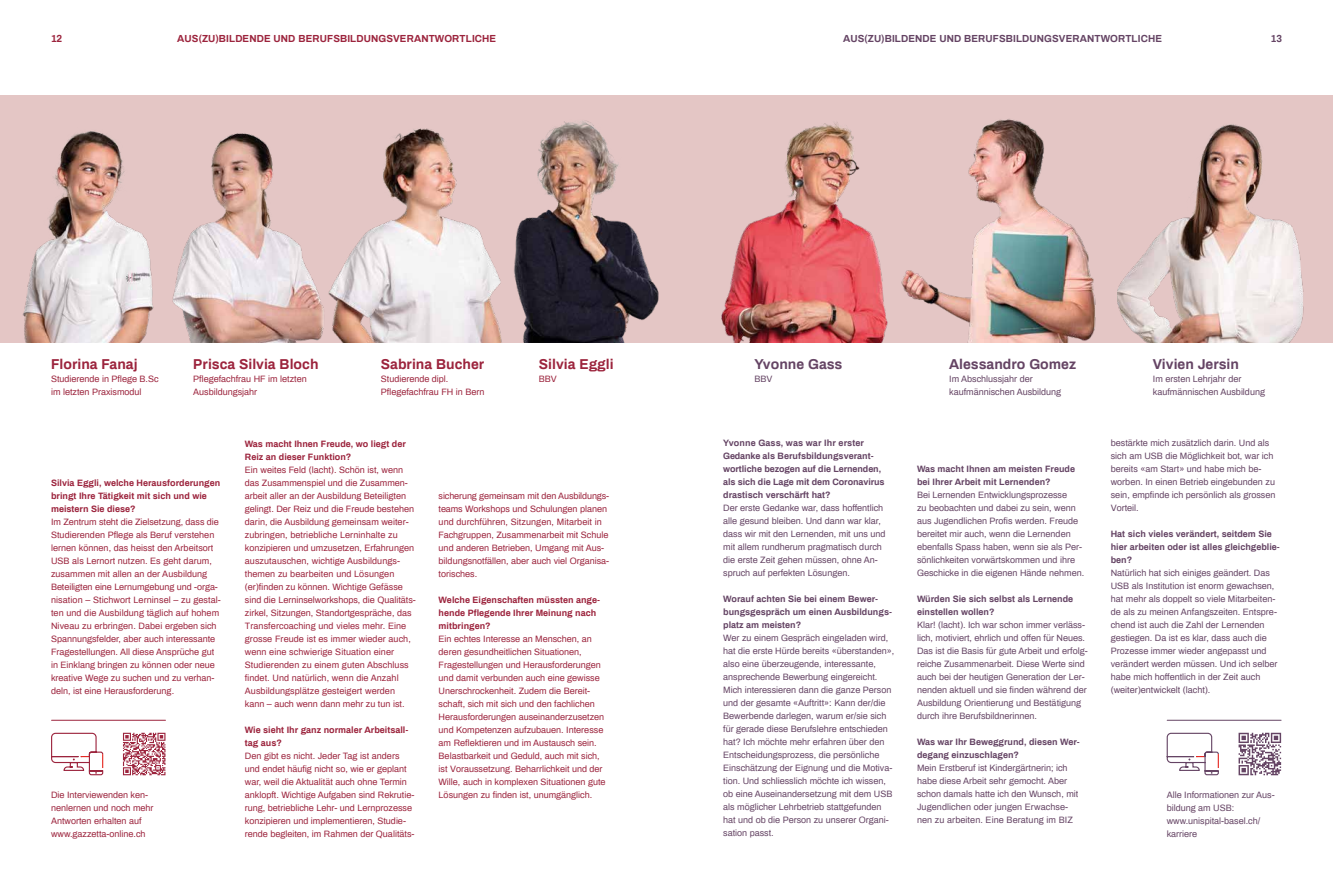
<style>
.page{position:relative;width:1333px;height:893px;background:#fff}
.page>*{position:absolute;margin:0;border:0;box-sizing:border-box;transform-origin:0 0}
.t1{font:700 14px "Archivo";color:#9c243d}
.t2{font:700 14px "Archivo";color:#654464}
.t3{font:700 10px "Archivo";letter-spacing:.01em;color:#9c243d}
.t4{font:700 10px "Archivo";letter-spacing:.01em;color:#654464}
.t5{font:9px/13px "Archivo";color:#9c243d}
.t6{font:9px/13px "Archivo";color:#654464}
.t7{font:700 9px/13px "Archivo";color:#654464}
.t8{font:700 9px/13px "Archivo";color:#9c243d}
</style>
<div class="page">
<img style="left:1116px;top:96px;width:216px;height:247px">
<img style="left:513px;top:96px;width:153px;height:247px">
<div style="left:164px;top:96px;width:166px;height:247px;background:#e4c6c5"></div>
<img style="left:172px;top:133px;width:152px;height:210px">
<img style="left:328px;top:96px;width:185px;height:247px">
<img style="left:0;top:96px;width:164px;height:247px">
<img style="left:666px;top:96px;width:228px;height:247px">
<img style="left:894px;top:96px;width:222px;height:247px">
<svg style="left:51px;top:732px;width:53px;height:44px"></svg>
<svg style="left:1166px;top:732px;width:53px;height:44px"></svg>
<hr style="left:52px;top:720px;width:113px;height:1px;background:#9c243d">
<hr style="left:1167px;top:720px;width:113px;height:1px;background:#654464">
<svg style="left:123px;top:733px;width:42px;height:42px"></svg>
<svg style="left:1238px;top:733px;width:42px;height:42px"></svg>
<p class="t3" style="left:51px;top:32px;width:13px">12</p>
<p class="t3" style="left:177px;top:32px;width:320px">AUS(ZU)BILDENDE UND BERUFSBILDUNGSVERANTWORTLICHE</p>
<p class="t4" style="left:843px;top:32px;width:320px">AUS(ZU)BILDENDE UND BERUFSBILDUNGSVERANTWORTLICHE</p>
<p class="t4" style="left:1270px;top:32px;width:13px">13</p>
<h1 class="t1" style="left:51px;top:354px;width:88px">Florina Fanaj</h1>
<p class="t5" style="left:51px;top:372px;width:109px">Studierende in Pflege B.Sc im letzten Praxismodul</p>
<h1 class="t1" style="left:193px;top:354px;width:127px">Prisca Silvia Bloch</h1>
<p class="t5" style="left:193px;top:372px;width:115px">Pflegefachfrau HF im letzten<br>Ausbildungsjahr</p>
<h1 class="t1" style="left:381px;top:354px;width:105px">Sabrina Bucher</h1>
<p class="t5" style="left:381px;top:372px;width:105px">Studierende dipl.<br>Pflegefachfrau FH in Bern</p>
<h1 class="t1" style="left:539px;top:354px;width:76px">Silvia Eggli</h1>
<p class="t5" style="left:539px;top:372px;width:20px">BBV</p>
<h1 class="t2" style="left:754px;top:354px;width:89px">Yvonne Gass</h1>
<p class="t6" style="left:754px;top:372px;width:20px">BBV</p>
<h1 class="t2" style="left:949px;top:354px;width:128px">Alessandro Gomez</h1>
<p class="t6" style="left:949px;top:372px;width:114px">Im Abschlussjahr der kaufmännischen Ausbildung</p>
<h1 class="t2" style="left:1152px;top:354px;width:88px">Vivien Jersin</h1>
<p class="t6" style="left:1152px;top:372px;width:114px">Im ersten Lehrjahr der kaufmännischen Ausbildung</p>
<p class="t6" style="left:1110px;top:436px;width:166px">bestärkte mich zusätzlich darin. Und als sich am USB die Möglichkeit bot, war ich bereits «am Start» und habe mich be&shy;worben. In einen Betrieb eingebunden zu sein, empfinde ich persönlich als grossen Vorteil.</p>
<p class="t7" style="left:1110px;top:527px;width:171px">Hat sich vieles verändert, seitdem Sie hier arbeiten oder ist alles gleichgeblie&shy;ben?</p>
<p class="t6" style="left:1110px;top:566px;width:168px">Natürlich hat sich einiges geändert. Das USB als Institution ist enorm gewachsen, hat mehr als doppelt so viele Mitarbeiten&shy;de als zu meinen Anfangszeiten. Entspre&shy;chend ist auch die Zahl der Lernenden gestiegen. Da ist es klar, dass auch die Prozesse immer wieder angepasst und verändert werden müssen. Und ich selber habe mich hoffentlich in der Zeit auch (weiter)entwickelt (lacht).</p>
<p class="t7" style="left:723px;top:436px;width:163px">Yvonne Gass, was war Ihr erster Gedanke als Berufsbildungsverant&shy;wortliche bezogen auf die Lernenden, als sich die Lage mit dem Coronavirus drastisch verschärft hat?</p>
<p class="t6" style="left:723px;top:501px;width:164px">Der erste Gedanke war, dass hoffentlich alle gesund bleiben. Und dann war klar, dass wir mit den Lernenden, mit uns und mit allem rundherum pragmatisch durch die erste Zeit gehen müssen, ohne An&shy;spruch auf perfekten Lösungen.</p>
<p class="t7" style="left:723px;top:592px;width:170px">Worauf achten Sie bei einem Bewer&shy;bungsgespräch um einen Ausbildungs&shy;platz am meisten?</p>
<p class="t6" style="left:723px;top:631px;width:173px">Wer zu einem Gespräch eingeladen wird, hat die erste Hürde bereits «überstanden», also eine überzeugende, interessante, ansprechende Bewerbung eingereicht.<br>Mich interessieren dann die ganze Person und der gesamte «Auftritt»: Kann der/die Bewerbende darlegen, warum er/sie sich für gerade diese Berufslehre entschieden hat? Ich möchte mehr erfahren über den Entscheidungsprozess, die persönliche Einschätzung der Eignung und die Motiva&shy;tion. Und schliesslich möchte ich wissen, ob eine Auseinandersetzung mit dem USB als möglicher Lehrbetrieb stattgefunden hat und ob die Person zu unserer Organi&shy;sation passt.</p>
<p class="t8" style="left:245px;top:437px;width:163px">Was macht Ihnen Freude, wo liegt der<br>Reiz an dieser Funktion?</p>
<p class="t5" style="left:245px;top:462px;width:173px">Ein weites Feld (lacht). Schön ist, wenn das Zusammenspiel und die Zusammen&shy;arbeit aller an der Ausbildung Beteiligten gelingt. Der Reiz und die Freude bestehen darin, die Ausbildung gemeinsam weiter&shy;zubringen, betriebliche Lerninhalte zu konzipieren und umzusetzen, Erfahrungen auszutauschen, wichtige Ausbildungs&shy;themen zu bearbeiten und Lösungen (er)finden zu können. Wichtige Gefässe sind die Lerninselworkshops, die Qualitäts&shy;zirkel, Sitzungen, Standortgespräche, das Transfercoaching und vieles mehr. Eine grosse Freude ist es immer wieder auch, wenn eine schwierige Situation einer Studierenden zu einem guten Abschluss findet. Und natürlich, wenn die Anzahl Ausbildungsplätze gesteigert werden kann – auch wenn dann mehr zu tun ist.</p>
<p class="t8" style="left:245px;top:723px;width:165px">Wie sieht Ihr ganz normaler Arbeitsall&shy;tag aus?</p>
<p class="t5" style="left:245px;top:748px;width:171px">Den gibt es nicht. Jeder Tag ist anders und endet häufig nicht so, wie er geplant war, weil die Aktualität auch ohne Termin anklopft. Wichtige Aufgaben sind Rekrutie&shy;rung, betriebliche Lehr- und Lernprozesse konzipieren und implementieren, Studie&shy;rende begleiten, im Rahmen der Qualitäts-</p>
<p class="t7" style="left:917px;top:462px;width:160px">Was macht Ihnen am meisten Freude bei Ihrer Arbeit mit Lernenden?</p>
<p class="t6" style="left:917px;top:488px;width:169px">Bei Lernenden Entwicklungsprozesse<br>zu beobachten und dabei zu sein, wenn aus Jugendlichen Profis werden. Freude bereitet mir auch, wenn die Lernenden ebenfalls Spass haben, wenn sie als Per&shy;sönlichkeiten vorwärtskommen und ihre Geschicke in die eigenen Hände nehmen.</p>
<p class="t7" style="left:917px;top:592px;width:158px">Würden Sie sich selbst als Lernende einstellen wollen?</p>
<p class="t6" style="left:917px;top:618px;width:172px">Klar! (lacht). Ich war schon immer verläss&shy;lich, motiviert, ehrlich und offen für Neues.<br>Das ist die Basis für gute Arbeit und erfolg&shy;reiche Zusammenarbeit. Diese Werte sind auch bei der heutigen Generation der Ler&shy;nenden aktuell und sie finden während der Ausbildung Orientierung und Bestätigung durch ihre Berufsbildnerinnen.</p>
<p class="t7" style="left:917px;top:735px;width:164px">Was war Ihr Beweggrund, diesen Wer&shy;degang einzuschlagen?</p>
<p class="t6" style="left:917px;top:761px;width:163px">Mein Erstberuf ist Kindergärtnerin; ich habe diese Arbeit sehr gemocht. Aber schon damals hatte ich den Wunsch, mit Jugendlichen oder jungen Erwachse&shy;nen zu arbeiten. Eine Beratung im BIZ</p>
<p class="t8" style="left:51px;top:476px;width:171px">Silvia Eggli, welche Herausforderungen bringt Ihre Tätigkeit mit sich und wie meistern Sie diese?</p>
<p class="t5" style="left:51px;top:514px;width:171px">Im Zentrum steht die Zielsetzung, dass die Studierenden Pflege als Beruf verstehen lernen können, das heisst den Arbeitsort USB als Lernort nutzen. Es geht darum, zusammen mit allen an der Ausbildung Beteiligten eine Lernumgebung und -orga&shy;nisation – Stichwort Lerninsel – zu gestal&shy;ten und die Ausbildung täglich auf hohem Niveau zu erbringen. Dabei ergeben sich Spannungsfelder, aber auch interessante Fragestellungen. All diese Ansprüche gut in Einklang bringen zu können oder neue kreative Wege zu suchen und zu verhan&shy;deln, ist eine Herausforderung.</p>
<p class="t5" style="left:438px;top:488px;width:172px">sicherung gemeinsam mit den Ausbildungs&shy;teams Workshops und Schulungen planen und durchführen, Sitzungen, Mitarbeit in Fachgruppen, Zusammenarbeit mit Schule und anderen Betrieben, Umgang mit Aus&shy;bildungsnotfällen, aber auch viel Organisa&shy;torisches.</p>
<p class="t8" style="left:438px;top:593px;width:163px">Welche Eigenschaften müssten ange&shy;hende Pflegende Ihrer Meinung nach mitbringen?</p>
<p class="t5" style="left:438px;top:631px;width:168px">Ein echtes Interesse an Menschen, an deren gesundheitlichen Situationen, Fragestellungen und Herausforderungen und damit verbunden auch eine gewisse Unerschrockenheit. Zudem die Bereit&shy;schaft, sich mit sich und den fachlichen Herausforderungen auseinanderzusetzen und Kompetenzen aufzubauen. Interesse am Reflektieren und im Austausch sein.<br>Belastbarkeit und Geduld, auch mit sich, ist Voraussetzung. Beharrlichkeit und der Wille, auch in komplexen Situationen gute Lösungen zu finden ist, unumgänglich.</p>
<p class="t5" style="left:51px;top:788px;width:104px">Die Interviewenden ken&shy;nenlernen und noch mehr<br>Antworten erhalten auf www.gazzetta-online.ch</p>
<p class="t6" style="left:1166px;top:787px;width:110px">Alle Informationen zur Aus&shy;bildung am USB: www.unispital-basel.ch/ karriere</p>
</div>
